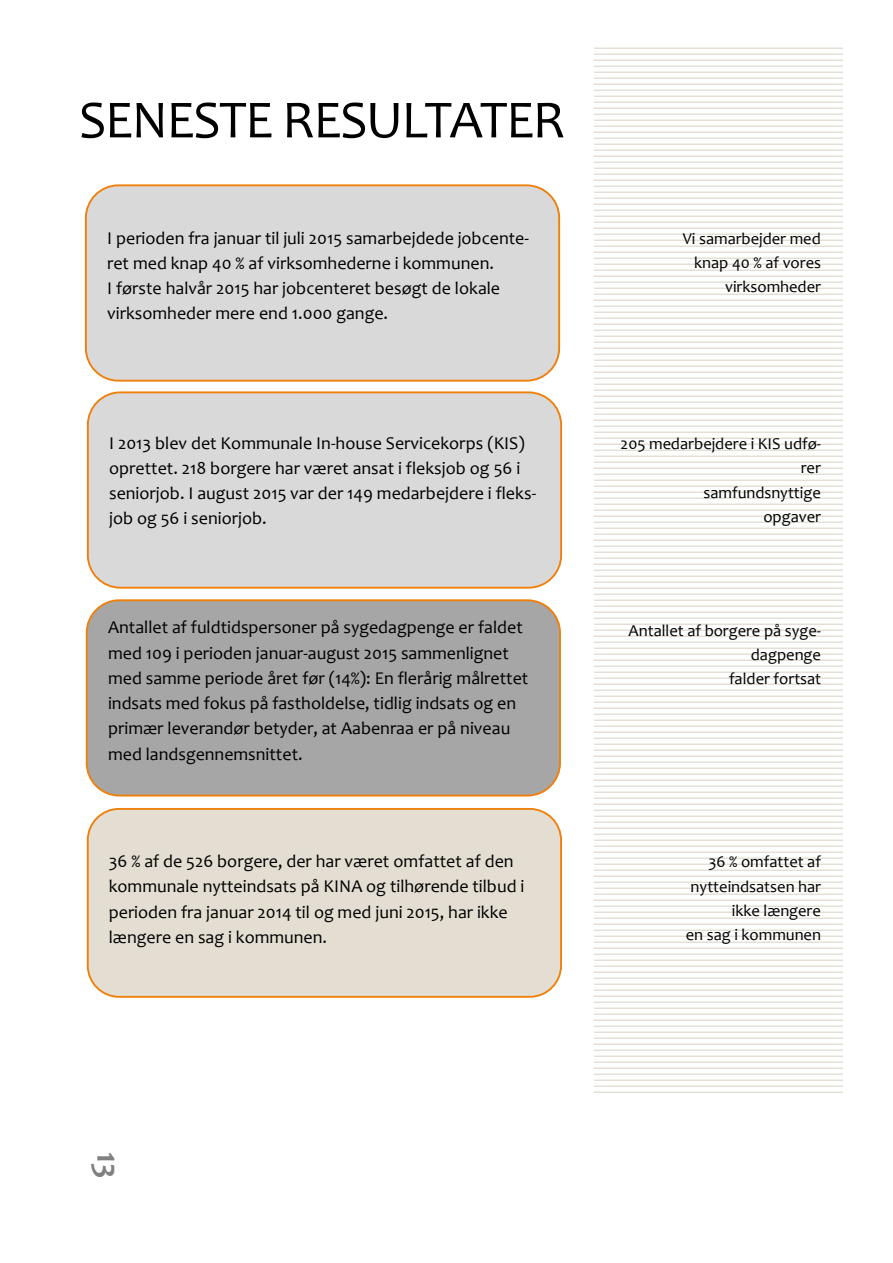
<style>
.page{position:relative;width:893px;height:1263px;background:#fff}
.page>*{position:absolute;margin:0;border:0;box-sizing:border-box;transform-origin:0 0}
.t1{font:54px "Candara";letter-spacing:-.03em;color:#000}
.t2{font:700 33px "Candara";color:#808080}
.t3{font:18px/25.2px "Candara";color:#000}
.t4{font:16.5px/24.2px "Candara";color:#000;text-align:right}
</style>
<div class="page">
<div style="left:595px;top:43px;width:247px;height:1050px;background:linear-gradient(to right,#fafaf8,#fafaf8)"></div>
<div style="left:85px;top:184px;width:475px;height:198px;background:#d9d9d9;border:2px solid #f07f09;border-radius:33px"></div>
<div style="left:87px;top:391px;width:475px;height:198px;background:#d9d9d9;border:2px solid #f07f09;border-radius:33px"></div>
<div style="left:86px;top:599px;width:475px;height:197px;background:#a6a6a6;border:2px solid #f07f09;border-radius:33px"></div>
<div style="left:87px;top:808px;width:475px;height:190px;background:#e3ded1;border:2px solid #f07f09;border-radius:31px"></div>
<h1 class="t1" style="left:79px;top:86px;width:488px">SENESTE RESULTATER</h1>
<p class="t3" style="left:107px;top:225px;width:423px">I perioden fra januar til juli 2015 samarbejdede jobcente&shy;ret med knap 40 % af virksomhederne i kommunen.<br>I første halvår 2015 har jobcenteret besøgt de lokale virksomheder mere end 1.000 gange.</p>
<p class="t3" style="left:109px;top:430px;width:429px">I 2013 blev det Kommunale In-house Servicekorps (KIS) oprettet. 218 borgere har været ansat i fleksjob og 56 i seniorjob. I august 2015 var der 149 medarbejdere i fleks&shy;job og 56 i seniorjob.</p>
<p class="t3" style="left:108px;top:615px;width:422px">Antallet af fuldtidspersoner på sygedagpenge er faldet med 109 i perioden januar-august 2015 sammenlignet med samme periode året før (14%): En flerårig målrettet indsats med fokus på fastholdelse, tidlig indsats og en primær leverandør betyder, at Aabenraa er på niveau med landsgennemsnittet.</p>
<p class="t3" style="left:109px;top:848px;width:417px">36 % af de 526 borgere, der har været omfattet af den kommunale nytteindsats på KINA og tilhørende tilbud i perioden fra januar 2014 til og med juni 2015, har ikke længere en sag i kommunen.</p>
<p class="t4" style="left:683px;top:226px;width:140px">Vi samarbejder med knap 40 % af vores virksomheder</p>
<p class="t4" style="left:615px;top:251px;width:179px">fanen Tegnefunktioner til</p>
<p class="t4" style="left:615px;top:425px;width:171px">tekstfeltet med margen-</p>
<p class="t4" style="left:615px;top:427px;width:156px">kumentet. Den er ofte</p>
<p class="t4" style="left:621px;top:432px;width:202px">205 medarbejdere i KIS udfø&shy;rer<br>samfundsnyttige<br>opgaver</p>
<p class="t4" style="left:628px;top:618px;width:194px">Antallet af borgere på syge&shy;dagpenge<br>falder fortsat</p>
<p class="t4" style="left:686px;top:850px;width:137px">36 % omfattet af nytteindsatsen har ikke længere<br>en sag i kommunen</p>
<h2 class="t2" style="left:129px;top:1151px;width:28px;rotate:90deg">13</h2>
</div>
